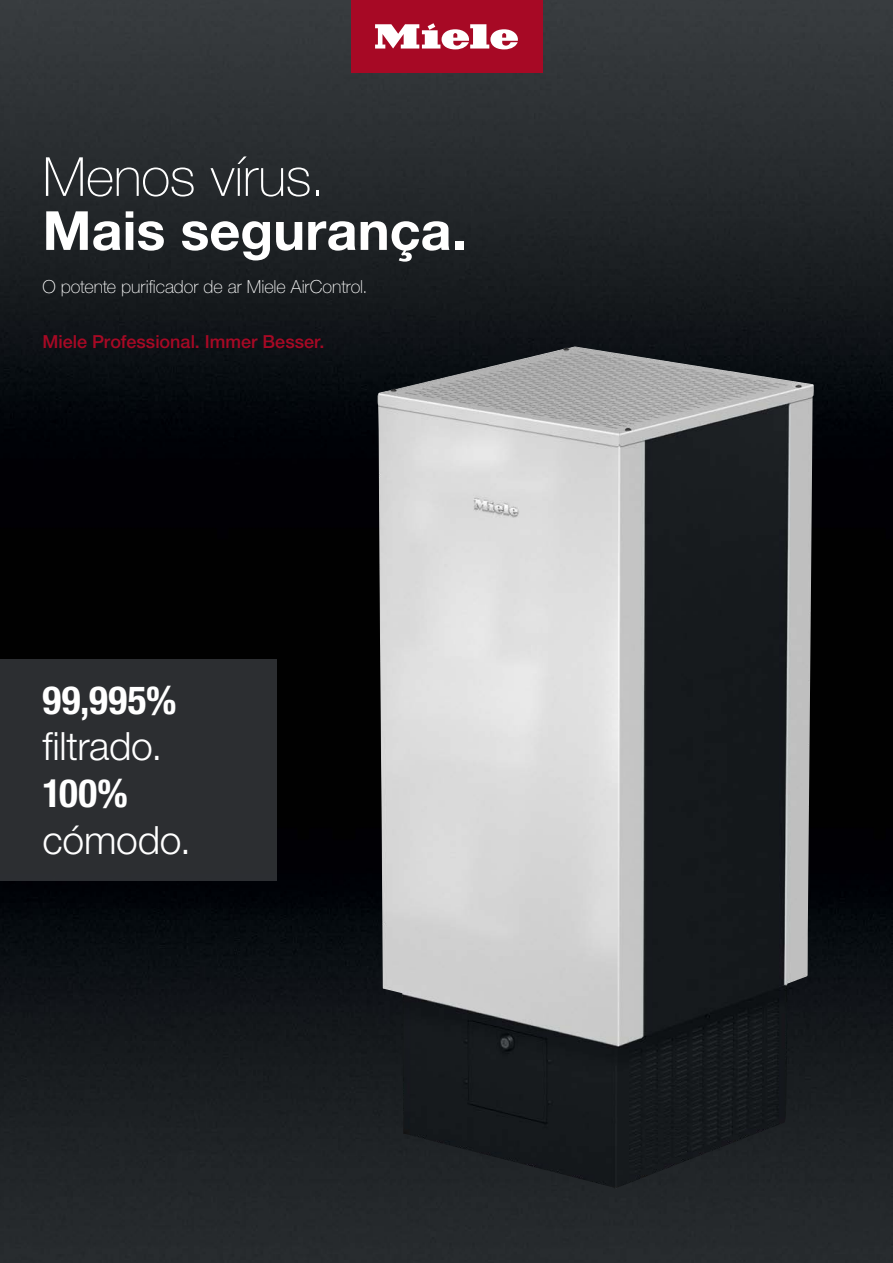
<style>
.page{position:relative;width:893px;height:1263px;background:#fff}
.page>*{position:absolute;margin:0;border:0;box-sizing:border-box;transform-origin:0 0}
.HL_36_36{font:700 54px/54px "Helvetica Neue LTW1 G";color:#fff}
.Stoerer_Light_26_Aut{font:300 39px "Helvetica Neue LTW1 G";letter-spacing:-.005em;color:#fff}
.Stoerer_Bold_Cnd_26{font:700 condensed 39px "Helvetica Neue LTW1 G";letter-spacing:.015em;color:#fff}
.Sub__Title__12_14{font:100 18px "Helvetica Neue LTW1 G";letter-spacing:-.005em;color:#fff}
.Sub__Title__12_14-2{font:500 18px "Helvetica Neue LTW1 G";color:#a70925}
.s1{font-weight:100}
</style>
<div class="page">
<img style="left:0;top:0;width:893px;height:1263px">
<img style="left:377px;top:346px;width:437px;height:843px">
<div style="left:351px;top:0;width:191px;height:73px;background:#a70925"></div>
<svg style="left:375px;top:23px;width:143px;height:26px"></svg>
<div style="left:0;top:659px;width:276px;height:221px;background:#313437"></div>
<p class="HL_36_36" style="left:43px;top:149px;width:426px"><span class="s1">Menos vírus.<br></span>Mais segurança.</p>
<p class="Sub__Title__12_14" style="left:43px;top:275px;width:327px">O potente purificador de ar Miele AirControl.</p>
<p class="Sub__Title__12_14-2" style="left:43px;top:330px;width:283px">Miele Professional. Immer Besser.</p>
<p class="Stoerer_Bold_Cnd_26" style="left:43px;top:676px;width:135px">99,995%</p>
<p class="Stoerer_Light_26_Aut" style="left:43px;top:723px;width:121px">filtrado.</p>
<p class="Stoerer_Bold_Cnd_26" style="left:43px;top:770px;width:87px">100%</p>
<p class="Stoerer_Light_26_Aut" style="left:43px;top:816px;width:150px">cómodo.</p>
</div>
